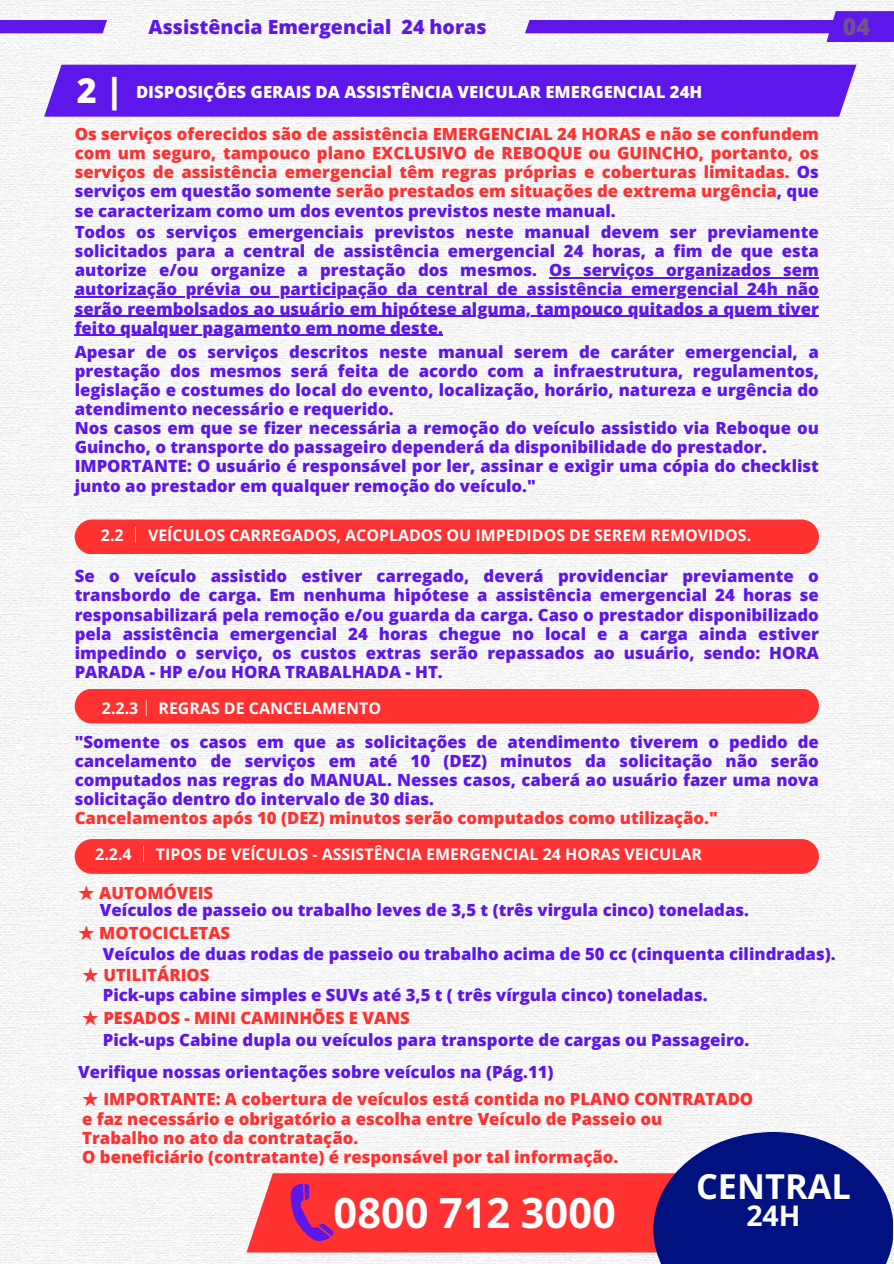
<style>
.page{position:relative;width:894px;height:1264px;background:#fff}
.page>*{position:absolute;margin:0;border:0;box-sizing:border-box;transform-origin:0 0}
.t1{font:700 41.4px "Open Sans";color:#fff}
.t2{font:700 34.35px "Open Sans";color:#fff}
.t3{font:800 34.05px "Open Sans";color:#fff}
.t4{font:700 28.35px "Open Sans";color:#fff}
.t5{font:800 23.25px "Open Sans";color:#73538c}
.t6{font:800 19.5px "Open Sans";color:#5e17eb}
.t7{font:800 16.8px/19.2px "Open Sans";color:#5e17eb;text-align:justify}
.t8{font:800 16.8px/19.2px "Open Sans";color:#ff3131;text-align:justify}
.t9{font:800 16.8px "Open Sans";color:#fff}
.t10{font:700 15.9px "Open Sans";color:#fff}
.s1{color:#5e17eb}
.s2{font-family:"Noto Sans CJ Ksc";font-weight:400}
.s3{font-family:"Noto Sans CJ Ksc";font-weight:700}
</style>
<div class="page">
<img style="left:0;top:0;width:893px;height:1263px">
<svg style="left:246px;top:1131px;width:647px;height:132px"></svg>
<div style="left:0;top:20px;width:107px;height:13px;background:#5e17eb"></div>
<div style="left:44px;top:65px;width:812px;height:52px;background:#5e17eb"></div>
<svg style="left:525px;top:11px;width:368px;height:31px"></svg>
<hr style="left:549px;top:277px;width:269px;height:1px;background:#5e17eb">
<hr style="left:75px;top:296px;width:743px;height:2px;background:#5e17eb">
<hr style="left:75px;top:316px;width:743px;height:1px;background:#5e17eb">
<hr style="left:75px;top:335px;width:368px;height:1px;background:#5e17eb">
<div style="left:75px;top:519px;width:743px;height:35px;background:#ff3131;border-radius:17px"></div>
<div style="left:75px;top:688px;width:743px;height:35px;background:#ff3131;border-radius:17px"></div>
<div style="left:75px;top:839px;width:743px;height:34px;background:#ff3131;border-radius:17px"></div>
<h4 class="t6" style="left:149px;top:13px;width:339px">Assistência Emergencial 24 horas</h4>
<h5 class="t5" style="left:842px;top:10px;width:29px">04</h5>
<p class="t3" style="left:77px;top:67px;width:48px">2 |</p>
<p class="t8" style="left:75px;top:124px;width:745px">Os serviços oferecidos são de assistência EMERGENCIAL 24 HORAS e não se confundem com um seguro, tampouco plano EXCLUSIVO de REBOQUE ou GUINCHO, portanto, os serviços de assistência emergencial têm regras próprias e coberturas limitadas. <span class="s1">Os serviços em questão somente</span> serão prestados em situações de extrema urgência<span class="s1">, que se caracterizam como um dos eventos previstos neste manual.</span></p>
<p class="t7" style="left:75px;top:222px;width:745px">Todos os serviços emergenciais previstos neste manual devem ser previamente solicitados para a central de assistência emergencial 24 horas, a fim de que esta autorize e/ou organize a prestação dos mesmos.</p>
<h3 class="t9" style="left:136px;top:80px;width:567px">DISPOSIÇÕES GERAIS DA ASSISTÊNCIA VEICULAR EMERGENCIAL 24H</h3>
<p class="t7" style="left:549px;top:260px;width:271px">Os serviços organizados sem</p>
<p class="t7" style="left:75px;top:279px;width:745px">autorização prévia ou participação da central de assistência emergencial 24h não</p>
<h5 class="t7" style="left:75px;top:298px;width:745px">serão reembolsados ao usuário em hipótese alguma, tampouco quitados a quem tiver</h5>
<p class="t7" style="left:75px;top:317px;width:369px">feito qualquer pagamento em nome deste.</p>
<h5 class="t7" style="left:75px;top:341px;width:745px">Apesar de os serviços descritos neste manual serem de caráter emergencial, a prestação dos mesmos será feita de acordo com a infraestrutura, regulamentos, legislação e costumes do local do evento, localização, horário, natureza e urgência do atendimento necessário e requerido.</h5>
<p class="t7" style="left:75px;top:418px;width:745px">Nos casos em que se fizer necessária a remoção do veículo assistido via Reboque ou<br>Guincho, o transporte do passageiro dependerá da disponibilidade do prestador.</p>
<p class="t7" style="left:75px;top:456px;width:745px">IMPORTANTE: O usuário é responsável por ler, assinar e exigir uma cópia do checklist junto ao prestador em qualquer remoção do veículo."</p>
<p class="t10" style="left:101px;top:523px;width:651px">2.2 <span class="s2">│</span> VEÍCULOS CARREGADOS, ACOPLADOS OU IMPEDIDOS DE SEREM REMOVIDOS.</p>
<h5 class="t7" style="left:75px;top:566px;width:745px">Se o veículo assistido estiver carregado, deverá providenciar previamente o transbordo de carga. Em nenhuma hipótese a assistência emergencial 24 horas se responsabilizará pela remoção e/ou guarda da carga. Caso o prestador disponibilizado pela assistência emergencial 24 horas chegue no local e a carga ainda estiver impedindo o serviço, os custos extras serão repassados ao usuário, sendo: HORA PARADA - HP e/ou HORA TRABALHADA - HT.</h5>
<p class="t10" style="left:102px;top:697px;width:280px">2.2.3<span class="s2">│</span> REGRAS DE CANCELAMENTO</p>
<h5 class="t7" style="left:75px;top:731px;width:745px">"Somente os casos em que as solicitações de atendimento tiverem o pedido de cancelamento de serviços em até 10 (DEZ) minutos da solicitação não serão computados nas regras do MANUAL. Nesses casos, caberá ao usuário fazer uma nova solicitação dentro do intervalo de 30 dias.</h5>
<p class="t8" style="left:75px;top:808px;width:644px">Cancelamentos após 10 (DEZ) minutos serão computados como utilização."</p>
<p class="t10" style="left:95px;top:843px;width:608px">2.2.4 <span class="s2">│</span> TIPOS DE VEÍCULOS - ASSISTÊNCIA EMERGENCIAL 24 HORAS VEICULAR</p>
<p class="t8" style="left:78px;top:882px;width:136px"><span class="s3">★</span> AUTOMÓVEIS</p>
<h5 class="t7" style="left:100px;top:899px;width:650px">Veículos de passeio ou trabalho leves de 3,5 t (três virgula cinco) toneladas.</h5>
<p class="t8" style="left:78px;top:923px;width:153px"><span class="s3">★</span> MOTOCICLETAS</p>
<p class="t7" style="left:103px;top:944px;width:734px">Veículos de duas rodas de passeio ou trabalho acima de 50 cc (cinquenta cilindradas).</p>
<p class="t8" style="left:82px;top:965px;width:129px"><span class="s3">★</span> UTILITÁRIOS</p>
<h5 class="t7" style="left:103px;top:985px;width:606px">Pick-ups cabine simples e SUVs até 3,5 t ( três vírgula cinco) toneladas.</h5>
<h2 class="t8" style="left:82px;top:1007px;width:329px"><span class="s3">★</span> PESADOS - MINI CAMINHÕES E VANS</h2>
<p class="t7" style="left:103px;top:1030px;width:648px">Pick-ups Cabine dupla ou veículos para transporte de cargas ou Passageiro.</p>
<h5 class="t7" style="left:78px;top:1061px;width:477px">Verifique nossas orientações sobre veículos na (Pág.11)</h5>
<h1 class="t8" style="left:82px;top:1089px;width:672px"><span class="s3">★</span> IMPORTANTE: A cobertura de veículos está contida no PLANO CONTRATADO</h1>
<p class="t8" style="left:82px;top:1108px;width:581px">e faz necessário e obrigatório a escolha entre Veículo de Passeio ou</p>
<p class="t8" style="left:82px;top:1127px;width:277px">Trabalho no ato da contratação.</p>
<p class="t8" style="left:82px;top:1146px;width:537px">O beneficiário (contratante) é responsável por tal informação.</p>
<p class="t1" style="left:333px;top:1183px;width:283px">0800 712 3000</p>
<p class="t2" style="left:696px;top:1161px;width:156px">CENTRAL</p>
<p class="t4" style="left:746px;top:1195px;width:56px">24H</p>
</div>
